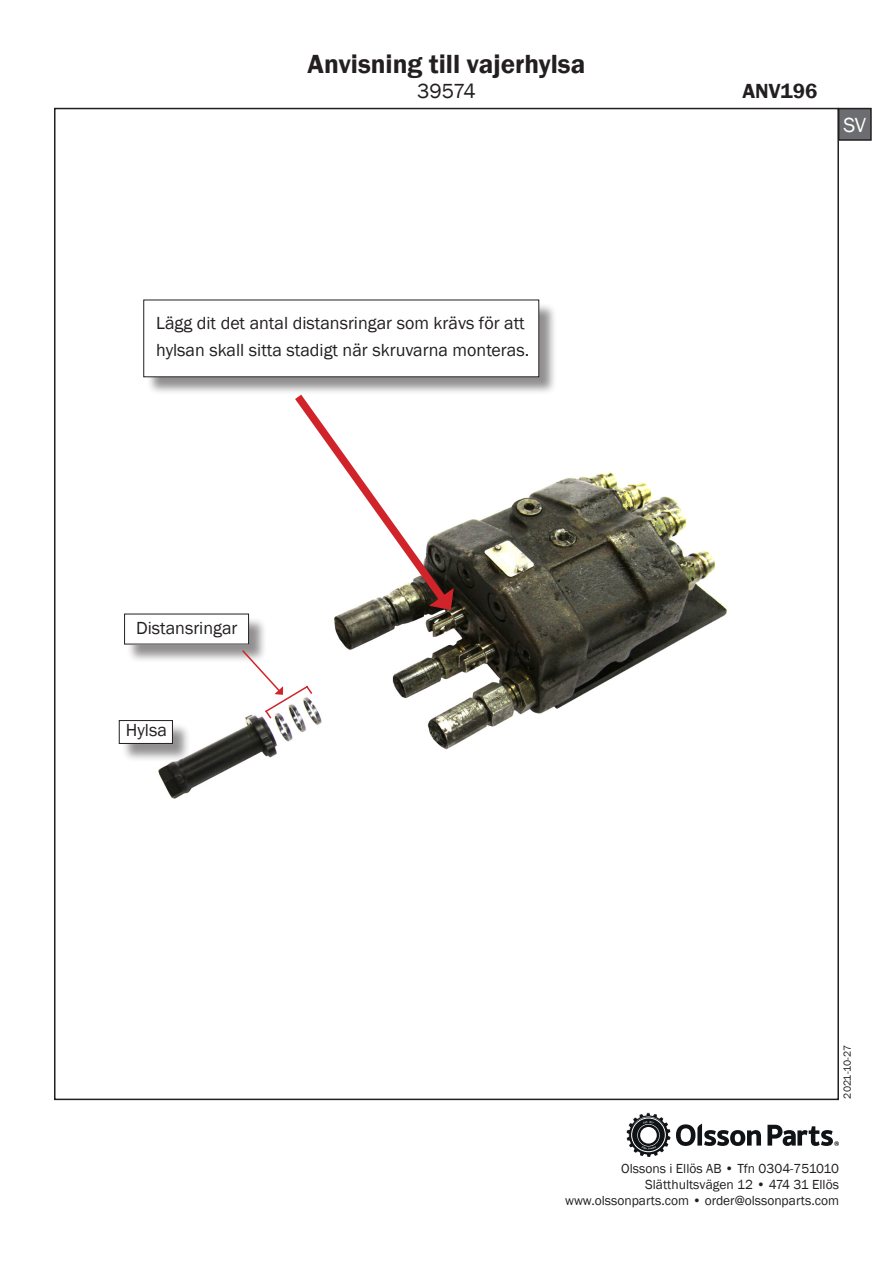
<style>
.page{position:relative;width:893px;height:1263px;background:#fff}
.page>*{position:absolute;margin:0;border:0;box-sizing:border-box;transform-origin:0 0}
.t1{font:600 27px "Franklin Gothic";color:#231f20}
.t2{font:600 21px "Franklin Gothic";color:#231f20}
.t3{font:21px "Franklin Gothic";letter-spacing:-.02em;color:#231f20}
.t4{font:21px "Franklin Gothic";color:#fff}
.t5{font:18px "Franklin Gothic";color:#231f20}
.t6{font:13.5px/16.2px "Franklin Gothic";color:#231f20;text-align:right}
.t7{font:10.5px "Franklin Gothic";letter-spacing:-.03em;color:#231f20}
</style>
<div class="page">
<img style="left:133px;top:472px;width:594px;height:327px">
<div style="left:146px;top:302px;width:412px;height:94px;background:#231f20;opacity:.5"></div>
<div style="left:144px;top:300px;width:395px;height:77px;background:#fff"></div>
<svg style="left:288px;top:386px;width:167px;height:226px"></svg>
<div style="left:127px;top:616px;width:140px;height:47px;background:#231f20;opacity:.5"></div>
<div style="left:125px;top:614px;width:124px;height:30px;background:#fff"></div>
<svg style="left:241px;top:648px;width:73px;height:72px"></svg>
<div style="left:121px;top:722px;width:70px;height:40px;background:#231f20;opacity:.5"></div>
<div style="left:119px;top:720px;width:53px;height:23px;background:#fff"></div>
<div style="left:119px;top:720px;width:54px;height:24px;border:1px solid #231f20"></div>
<div style="left:839px;top:109px;width:32px;height:31px;background:#6c6d70"></div>
<div style="left:838px;top:108px;width:34px;height:33px;border:2px solid #231f20"></div>
<svg style="left:676px;top:1124px;width:85px;height:22px"></svg>
<svg style="left:626px;top:1113px;width:44px;height:44px"></svg>
<svg style="left:767px;top:1125px;width:72px;height:21px"></svg>
<p class="t1" style="left:308px;top:47px;width:279px">Anvisning till vajerhylsa</p>
<p class="t3" style="left:417px;top:78px;width:60px">39574</p>
<p class="t2" style="left:742px;top:78px;width:76px">ANV196</p>
<p class="t4" style="left:843px;top:112px;width:24px">SV</p>
<p class="t5" style="left:156px;top:312px;width:370px">Lägg dit det antal distansringar som krävs för att</p>
<p class="t5" style="left:156px;top:339px;width:374px">hylsan skall sitta stadigt när skruvarna monteras.</p>
<p class="t5" style="left:136px;top:617px;width:103px">Distansringar</p>
<p class="t5" style="left:126px;top:719px;width:43px">Hylsa</p>
<p class="t7" style="left:841px;top:1098px;width:55px;rotate:-90deg">2021-10-27</p>
<p class="t6" style="left:565px;top:1160px;width:275px">Olssons i Ellös AB • Tfn 0304-751010<br>Slätthultsvägen 12 • 474 31 Ellös www.olssonparts.com • order@olssonparts.com</p>
</div>
